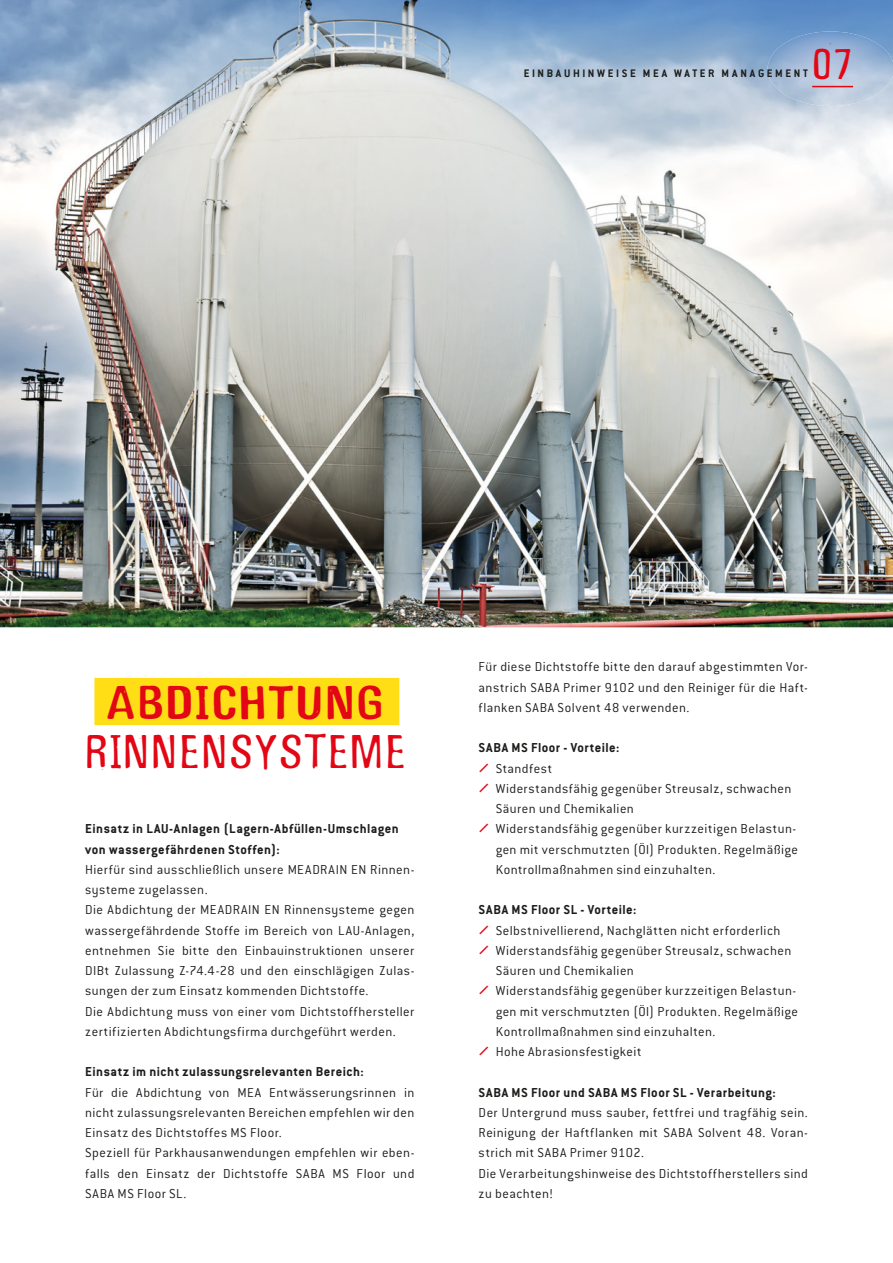
<style>
.page{position:relative;width:893px;height:1263px;background:#fff}
.page>*{position:absolute;margin:0;border:0;box-sizing:border-box;transform-origin:0 0}
.t1{font:49.5px "Gagamond";letter-spacing:.05em;color:#e30614}
.t2{font:700 49.5px "Gagamond";letter-spacing:.055em;color:#e30614}
.t3{font:45px "Gagamond";color:#e30614}
.t4{font:300 14.25px/20.2px "Conduit ITC Pro";letter-spacing:.03em;color:#1d1d1b}
.t5{font:700 14.25px/20.2px "Conduit ITC Pro";letter-spacing:.035em;color:#1d1d1b}
.t6{font:700 12px "Conduit ITC Pro";letter-spacing:.22em;color:#1d1d1b}
</style>
<div class="page">
<img style="left:0;top:0;width:893px;height:627px">
<img style="left:767px;top:31px;width:126px;height:75px">
<hr style="left:812px;top:86px;width:41px;height:1px;background:#e30614">
<div style="left:94px;top:678px;width:305px;height:47px;background:#ffde15"></div>
<h2 class="t3" style="left:812px;top:41px;width:42px">07</h2>
<p class="t6" style="left:524px;top:66px;width:286px">EINBAUHINWEISE MEA WATER MANAGEMENT</p>
<h1 class="t2" style="left:108px;top:676px;width:277px">ABDICHTUNG</h1>
<h1 class="t1" style="left:85px;top:726px;width:322px">RINNENSYSTEME</h1>
<p class="t5" style="left:85px;top:818px;width:315px">Einsatz in LAU-Anlagen (Lagern-Abfüllen-Umschlagen von wassergefährdenen Stoffen):</p>
<p class="t4" style="left:85px;top:859px;width:331px">Hierfür sind ausschließlich unsere MEADRAIN EN Rinnen&shy;systeme zugelassen.<br>Die Abdichtung der MEADRAIN EN Rinnensysteme gegen wassergefährdende Stoffe im Bereich von LAU-Anlagen, entnehmen Sie bitte den Einbauinstruktionen unserer DIBt Zulassung Z-74.4-28 und den einschlägigen Zulas&shy;sungen der zum Einsatz kommenden Dichtstoffe.<br>Die Abdichtung muss von einer vom Dichtstoffhersteller zertifizierten Abdichtungsfirma durchgeführt werden.</p>
<p class="t5" style="left:85px;top:1061px;width:280px">Einsatz im nicht zulassungsrelevanten Bereich:</p>
<p class="t4" style="left:85px;top:1082px;width:331px">Für die Abdichtung von MEA Entwässerungsrinnen in nicht zulassungsrelevanten Bereichen empfehlen wir den Einsatz des Dichtstoffes MS Floor.<br>Speziell für Parkhausanwendungen empfehlen wir eben&shy;falls den Einsatz der Dichtstoffe SABA MS Floor und SABA MS Floor SL.</p>
<p class="t4" style="left:479px;top:657px;width:331px;text-align:justify">Für diese Dichtstoffe bitte den darauf abgestimmten Vor&shy;anstrich SABA Primer 9102 und den Reiniger für die Haft&shy;flanken SABA Solvent 48 verwenden.</p>
<p class="t5" style="left:479px;top:737px;width:142px">SABA MS Floor - Vorteile:</p>
<p class="t4" style="left:496px;top:758px;width:304px">Standfest<br>Widerstandsfähig gegenüber Streusalz, schwachen Säuren und Chemikalien<br>Widerstandsfähig gegenüber kurzzeitigen Belastun&shy;gen mit verschmutzten (Öl) Produkten. Regelmäßige Kontrollmaßnahmen sind einzuhalten.</p>
<p class="t5" style="left:479px;top:899px;width:159px">SABA MS Floor SL - Vorteile:</p>
<p class="t4" style="left:496px;top:920px;width:304px">Selbstnivellierend, Nachglätten nicht erforderlich Widerstandsfähig gegenüber Streusalz, schwachen Säuren und Chemikalien<br>Widerstandsfähig gegenüber kurzzeitigen Belastun&shy;gen mit verschmutzten (Öl) Produkten. Regelmäßige Kontrollmaßnahmen sind einzuhalten.<br>Hohe Abrasionsfestigkeit</p>
<p class="t5" style="left:479px;top:1082px;width:299px">SABA MS Floor und SABA MS Floor SL - Verarbeitung:</p>
<p class="t4" style="left:479px;top:1102px;width:331px">Der Untergrund muss sauber, fettfrei und tragfähig sein.<br>Reinigung der Haftflanken mit SABA Solvent 48. Voran&shy;strich mit SABA Primer 9102.<br>Die Verarbeitungshinweise des Dichtstoffherstellers sind zu beachten!</p>
</div>
